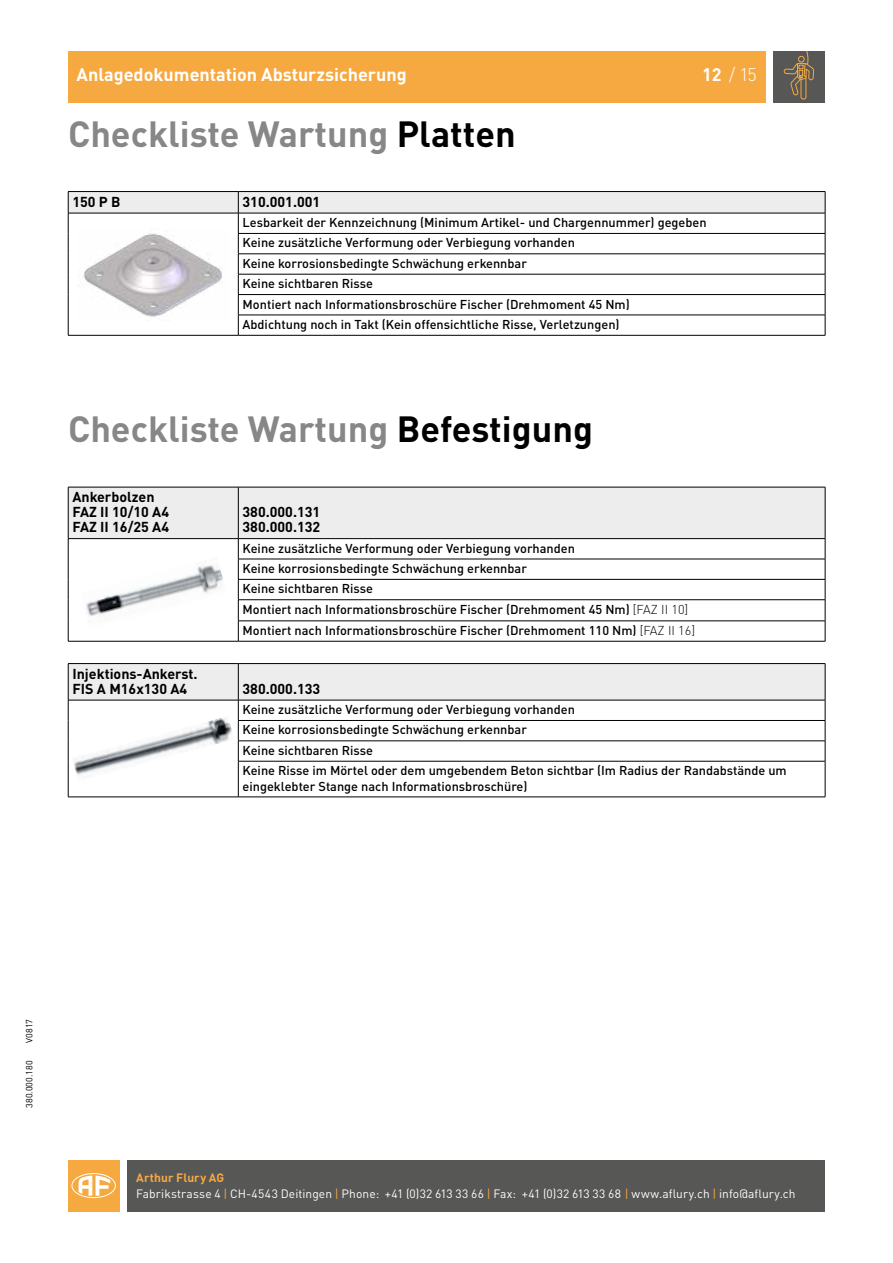
<style>
.page{position:relative;width:893px;height:1263px;background:#fff}
.page>*{position:absolute;margin:0;border:0;box-sizing:border-box;transform-origin:0 0}
.t1{font:700 36px "DINOT";color:#878787}
.t2{font:700 18px "DINOT";color:#fff}
.t3{font:300 18px "DINOT";color:#fff}
.t4{font:700 14.25px/15px "DINOT";color:#000}
.t5{font:500 12.75px/20.4px "DINOT";color:#000}
.t6{font:12px/16.5px "DINOT";letter-spacing:.005em;color:#fff}
.t7{font:9px "DINOT";color:#000}
.s1{font-weight:700}
.s2{color:#000}
.s3{font-weight:300}
.s4{font-weight:700;color:#f7a941}
.s5{color:#f7a941}
</style>
<div class="page">
<div style="left:774px;top:51px;width:51px;height:51px;background:#575756"></div>
<div style="left:68px;top:1161px;width:51px;height:51px;background:#f7a941"></div>
<svg style="left:783px;top:51px;width:31px;height:49px"></svg>
<div style="left:68px;top:51px;width:697px;height:51px;background:#f7a941"></div>
<div style="left:128px;top:1161px;width:697px;height:51px;background:#575756"></div>
<div style="left:72px;top:1173px;width:44px;height:25px;border:1px solid #fff;border-radius:50%"></div>
<svg style="left:78px;top:1175px;width:32px;height:21px"></svg>
<svg style="left:68px;top:663px;width:758px;height:98px"></svg>
<hr style="left:68px;top:761px;width:1px;height:36px;background:#000">
<hr style="left:238px;top:761px;width:587px;height:1px;background:#000">
<hr style="left:238px;top:761px;width:1px;height:36px;background:#000">
<hr style="left:825px;top:761px;width:1px;height:36px;background:#000">
<hr style="left:68px;top:797px;width:170px;height:1px;background:#000">
<hr style="left:238px;top:797px;width:587px;height:1px;background:#000">
<svg style="left:68px;top:487px;width:758px;height:154px"></svg>
<hr style="left:68px;top:641px;width:170px;height:1px;background:#000">
<hr style="left:238px;top:641px;width:587px;height:1px;background:#000">
<hr style="left:68px;top:191px;width:170px;height:1px;background:#000">
<hr style="left:238px;top:191px;width:587px;height:1px;background:#000">
<svg style="left:68px;top:192px;width:758px;height:143px"></svg>
<hr style="left:68px;top:335px;width:170px;height:1px;background:#000">
<hr style="left:238px;top:335px;width:587px;height:1px;background:#000">
<img style="left:79px;top:229px;width:149px;height:91px">
<img style="left:80px;top:557px;width:147px;height:72px">
<img style="left:72px;top:716px;width:162px;height:60px">
<h2 class="t2" style="left:77px;top:63px;width:332px">Anlagedokumentation Absturzsicherung</h2>
<h2 class="t3" style="left:702px;top:64px;width:56px"><span class="s1">12</span> / 15</h2>
<h1 class="t1" style="left:68px;top:110px;width:449px">Checkliste Wartung <span class="s2">Platten</span></h1>
<p class="t4" style="left:72px;top:194px;width:50px">150 P B</p>
<p class="t4" style="left:243px;top:194px;width:79px">310.001.001</p>
<p class="t5" style="left:243px;top:212px;width:466px">Lesbarkeit der Kennzeichnung (Minimum Artikel- und Chargennummer) gegeben Keine zusätzliche Verformung oder Verbiegung vorhanden<br>Keine korrosionsbedingte Schwächung erkennbar<br>Keine sichtbaren Risse<br>Montiert nach Informationsbroschüre Fischer (Drehmoment 45 Nm)<br>Abdichtung noch in Takt (Kein offensichtliche Risse, Verletzungen)</p>
<h1 class="t1" style="left:68px;top:406px;width:527px">Checkliste Wartung <span class="s2">Befestigung</span></h1>
<p class="t4" style="left:72px;top:489px;width:98px">Ankerbolzen<br>FAZ II 10/10 A4<br>FAZ II 16/25 A4</p>
<p class="t4" style="left:72px;top:666px;width:127px">Injektions-Ankerst.<br>FIS A M16x130 A4</p>
<p class="t4" style="left:243px;top:504px;width:79px">380.000.131<br>380.000.132</p>
<p class="t5" style="left:243px;top:537px;width:454px">Keine zusätzliche Verformung oder Verbiegung vorhanden<br>Keine korrosionsbedingte Schwächung erkennbar<br>Keine sichtbaren Risse<br>Montiert nach Informationsbroschüre Fischer (Drehmoment 45 Nm) <span class="s3">[FAZ II 10] </span>Montiert nach Informationsbroschüre Fischer (Drehmoment 110 Nm) <span class="s3">[FAZ II 16]</span></p>
<p class="t4" style="left:243px;top:681px;width:79px">380.000.133</p>
<p class="t5" style="left:243px;top:699px;width:546px">Keine zusätzliche Verformung oder Verbiegung vorhanden<br>Keine korrosionsbedingte Schwächung erkennbar<br>Keine sichtbaren Risse<br>Keine Risse im Mörtel oder dem umgebendem Beton sichtbar (Im Radius der Randabstände um</p>
<p class="t5" style="left:243px;top:775px;width:286px">eingeklebter Stange nach Informationsbroschüre)</p>
<p class="t7" style="left:24px;top:1043px;width:25px;rotate:-90deg">V0817</p>
<p class="t7" style="left:24px;top:1108px;width:49px;rotate:-90deg">380.000.180</p>
<p class="t6" style="left:136px;top:1169px;width:661px"><span class="s4">Arthur Flury AG<br></span>Fabrikstrasse 4 <span class="s5">|</span> CH-4543 Deitingen <span class="s5">|</span> Phone: +41 (0)32 613 33 66 <span class="s5">|</span> Fax: +41 (0)32 613 33 68 <span class="s5">|</span> www.aflury.ch <span class="s5">|</span> info@aflury.ch</p>
</div>
